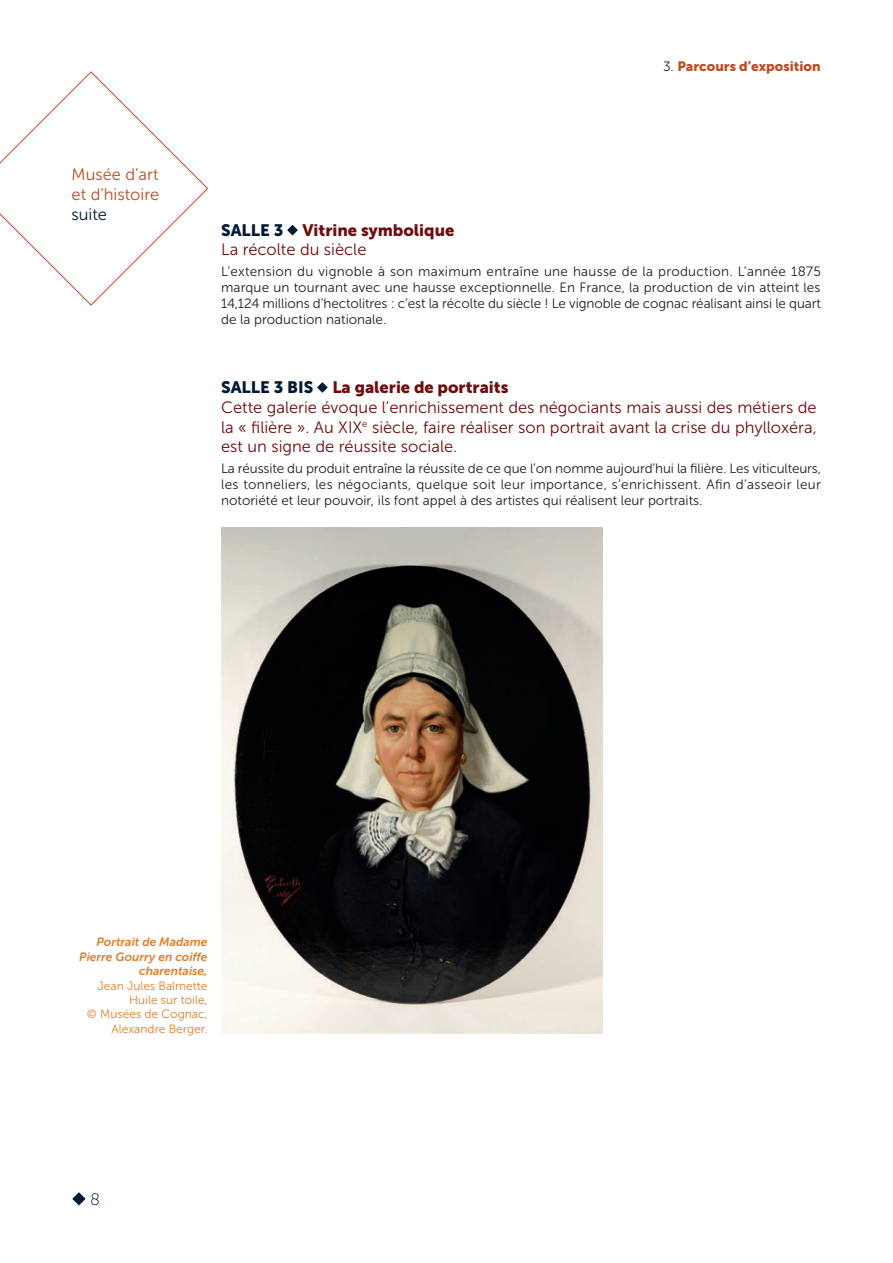
<style>
.page{position:relative;width:893px;height:1263px;background:#fff}
.page>*{position:absolute;margin:0;border:0;box-sizing:border-box;transform-origin:0 0}
.t1{font:16.5px/19.8px "Museo Sans 300";color:#700c0e;text-align:justify}
.t2{font:16.5px "Museo Sans 900";color:#700c0e}
.t3{font:16.5px/19.8px "Museo Sans 300";color:#bc4c21}
.t4{font:16.5px "Museo Sans 300";color:#001a36}
.t5{font:16.5px "Museo Sans 100";color:#001a36}
.t6{font:13.5px/16.2px "Museo Sans 300";color:#231f20;text-align:justify}
.t7{font:13.5px "Museo Sans 900";color:#bc4c21}
.t8{font:12px/14.4px "Museo Sans 300";color:#e07e26;text-align:right}
.t9{font:italic 12px/14.4px "Museo Sans 700";color:#e07e26;text-align:right}
.s1{font-family:"Museo Sans 300";color:#231f20}
.s2{color:#001a36}
</style>
<div class="page">
<svg style="left:0;top:71px;width:208px;height:235px"></svg>
<svg style="left:287px;top:225px;width:11px;height:10px"></svg>
<img style="left:221px;top:527px;width:381px;height:506px">
<svg style="left:317px;top:382px;width:11px;height:11px"></svg>
<svg style="left:72px;top:1192px;width:14px;height:13px"></svg>
<p class="t3" style="left:72px;top:165px;width:89px">Musée d’art et d’histoire</p>
<p class="t4" style="left:72px;top:205px;width:37px">suite</p>
<p class="t7" style="left:663px;top:58px;width:159px"><span class="s1">3.</span> Parcours d’exposition</p>
<p class="t2" style="left:221px;top:220px;width:235px"><span class="s2">SALLE 3</span> Vitrine symbolique</p>
<p class="t1" style="left:221px;top:240px;width:147px">La récolte du siècle</p>
<p class="t6" style="left:221px;top:263px;width:601px">L’extension du vignoble à son maximum entraîne une hausse de la production. L’année 1875 marque un tournant avec une hausse exceptionnelle. En France, la production de vin atteint les 14,124 millions d’hectolitres : c’est la récolte du siècle ! Le vignoble de cognac réalisant ainsi le quart de la production nationale.</p>
<p class="t2" style="left:221px;top:378px;width:289px"><span class="s2">SALLE 3 BIS</span> La galerie de portraits</p>
<p class="t1" style="left:221px;top:397px;width:597px">Cette galerie évoque l’enrichissement des négociants mais aussi des métiers de la « filière ». Au XIX<sup>e</sup> siècle, faire réaliser son portrait avant la crise du phylloxéra, est un signe de réussite sociale.</p>
<p class="t6" style="left:221px;top:460px;width:601px">La réussite du produit entraîne la réussite de ce que l’on nomme aujourd’hui la filière. Les viticulteurs, les tonneliers, les négociants, quelque soit leur importance, s’enrichissent. Afin d’asseoir leur notoriété et leur pouvoir, ils font appel à des artistes qui réalisent leur portraits.</p>
<p class="t9" style="left:79px;top:935px;width:130px">Portrait de Madame<br>Pierre Gourry en coiffe charentaise,</p>
<p class="t8" style="left:87px;top:978px;width:122px">Jean Jules Balmette<br>Huile sur toile,<br>© Musées de Cognac,<br>Alexandre Berger.</p>
<p class="t5" style="left:90px;top:1190px;width:11px">8</p>
</div>
